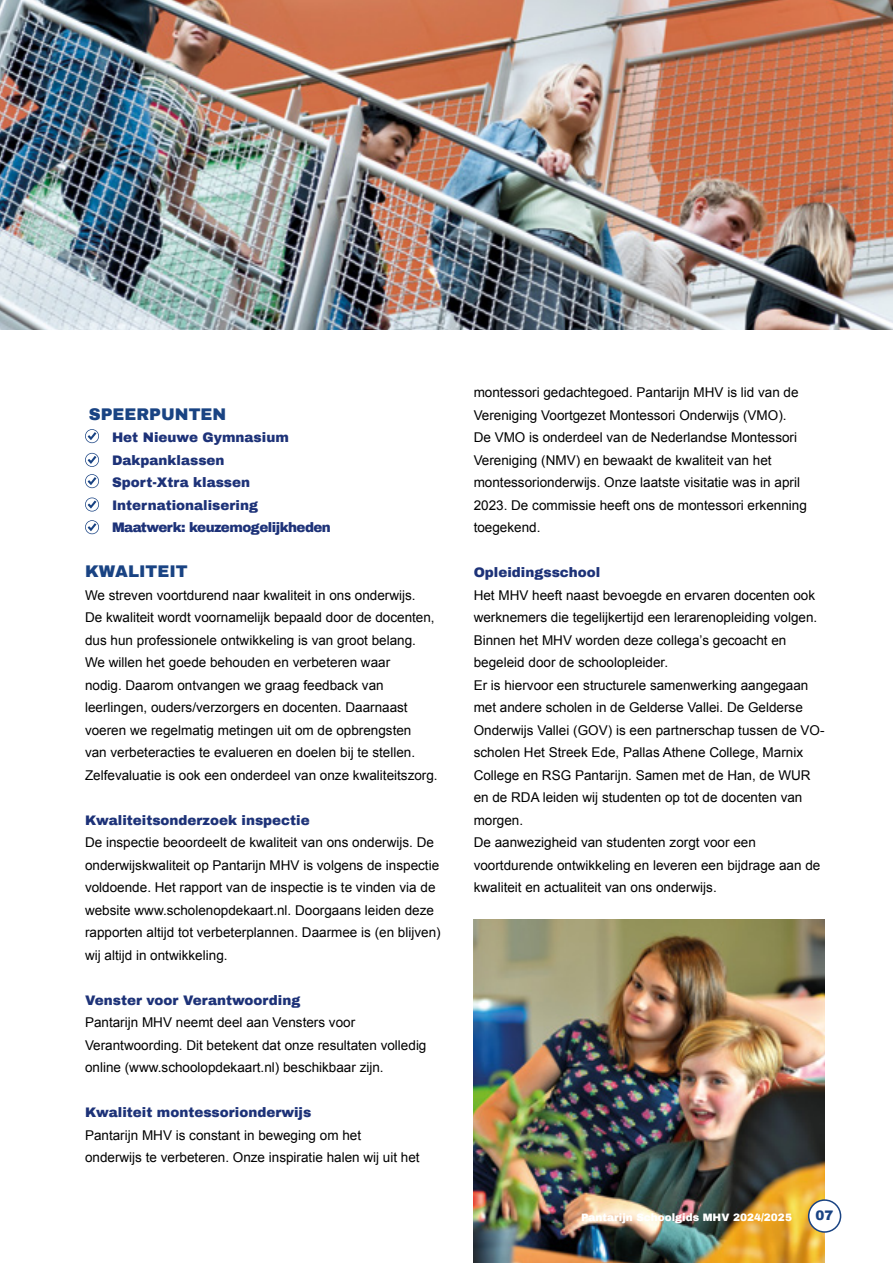
<style>
.page{position:relative;width:893px;height:1263px;background:#fff}
.page>*{position:absolute;margin:0;border:0;box-sizing:border-box;transform-origin:0 0}
.t1{font:900 16.5px "Archivo";color:#194383}
.t2{font:13.5px/22.5px "Arial";color:#000}
.t3{font:900 13.5px/22.5px "Archivo";color:#1d3278}
.t4{font:900 13.5px "Archivo";color:#194383}
.t5{font:900 10.5px "Archivo";color:#fff}
</style>
<div class="page">
<img style="left:474px;top:920px;width:351px;height:343px">
<div style="left:809px;top:1200px;width:32px;height:32px;background:#fff;border-radius:50%"></div>
<div style="left:808px;top:1199px;width:33px;height:34px;border:2px solid #194383;border-radius:50%"></div>
<img style="left:0;top:0;width:893px;height:330px">
<svg style="left:85px;top:429px;width:14px;height:14px"></svg>
<svg style="left:85px;top:453px;width:14px;height:14px"></svg>
<svg style="left:85px;top:474px;width:14px;height:14px"></svg>
<svg style="left:85px;top:497px;width:14px;height:14px"></svg>
<svg style="left:85px;top:520px;width:14px;height:14px"></svg>
<p class="t1" style="left:89px;top:404px;width:139px">SPEERPUNTEN</p>
<p class="t3" style="left:112px;top:426px;width:220px">Het Nieuwe Gymnasium<br>Dakpanklassen<br>Sport-Xtra klassen<br>Internationalisering<br>Maatwerk: keuzemogelijkheden</p>
<p class="t1" style="left:85px;top:561px;width:104px">KWALITEIT</p>
<p class="t2" style="left:85px;top:584px;width:354px">We streven voortdurend naar kwaliteit in ons onderwijs.<br>De kwaliteit wordt voornamelijk bepaald door de docenten, dus hun professionele ontwikkeling is van groot belang.<br>We willen het goede behouden en verbeteren waar<br>nodig. Daarom ontvangen we graag feedback van leerlingen, ouders/verzorgers en docenten. Daarnaast voeren we regelmatig metingen uit om de opbrengsten<br>van verbeteracties te evalueren en doelen bij te stellen.<br>Zelfevaluatie is ook een onderdeel van onze kwaliteitszorg.</p>
<p class="t3" style="left:85px;top:809px;width:226px">Kwaliteitsonderzoek inspectie</p>
<p class="t2" style="left:85px;top:831px;width:357px">De inspectie beoordeelt de kwaliteit van ons onderwijs. De onderwijskwaliteit op Pantarijn MHV is volgens de inspectie voldoende. Het rapport van de inspectie is te vinden via de website www.scholenopdekaart.nl. Doorgaans leiden deze rapporten altijd tot verbeterplannen. Daarmee is (en blijven) wij altijd in ontwikkeling.</p>
<p class="t3" style="left:85px;top:989px;width:217px">Venster voor Verantwoording</p>
<p class="t2" style="left:85px;top:1011px;width:343px">Pantarijn MHV neemt deel aan Vensters voor<br>Verantwoording. Dit betekent dat onze resultaten volledig online (www.schoolopdekaart.nl) beschikbaar zijn.</p>
<p class="t3" style="left:85px;top:1101px;width:228px">Kwaliteit montessorionderwijs</p>
<p class="t2" style="left:85px;top:1124px;width:336px">Pantarijn MHV is constant in beweging om het onderwijs te verbeteren. Onze inspiratie halen wij uit het</p>
<p class="t2" style="left:474px;top:381px;width:335px">montessori gedachtegoed. Pantarijn MHV is lid van de Vereniging Voortgezet Montessori Onderwijs (VMO).<br>De VMO is onderdeel van de Nederlandse Montessori Vereniging (NMV) en bewaakt de kwaliteit van het montessorionderwijs. Onze laatste visitatie was in april 2023. De commissie heeft ons de montessori erkenning toegekend.</p>
<p class="t3" style="left:474px;top:561px;width:128px">Opleidingsschool</p>
<p class="t2" style="left:474px;top:584px;width:352px">Het MHV heeft naast bevoegde en ervaren docenten ook werknemers die tegelijkertijd een lerarenopleiding volgen.<br>Binnen het MHV worden deze collega’s gecoacht en begeleid door de schoolopleider.<br>Er is hiervoor een structurele samenwerking aangegaan met andere scholen in de Gelderse Vallei. De Gelderse Onderwijs Vallei (GOV) is een partnerschap tussen de VO&shy;scholen Het Streek Ede, Pallas Athene College, Marnix College en RSG Pantarijn. Samen met de Han, de WUR en de RDA leiden wij studenten op tot de docenten van morgen.<br>De aanwezigheid van studenten zorgt voor een voortdurende ontwikkeling en leveren een bijdrage aan de kwaliteit en actualiteit van ons onderwijs.</p>
<p class="t5" style="left:581px;top:1210px;width:212px">Pantarijn Schoolgids MHV 2024/2025</p>
<p class="t4" style="left:815px;top:1207px;width:20px">07</p>
</div>
